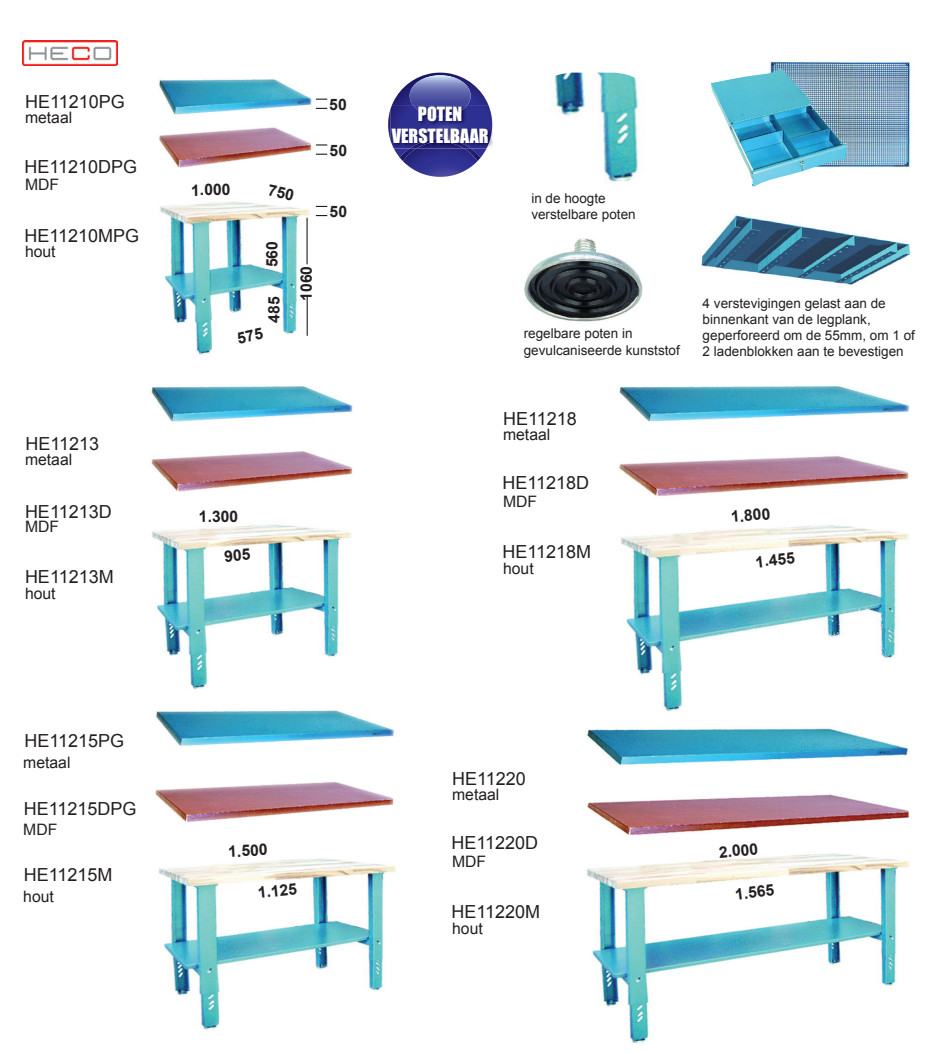
<style>
.page{position:relative;width:945px;height:1054px;background:#fff}
.page>*{position:absolute;margin:0;border:0;box-sizing:border-box;transform-origin:0 0}
.t1{font:18px "Arial";color:#231f20}
.t2{font:18px/21.6px "Impact";color:#fff;text-align:center}
.t3{font:15.75px "Arial";color:#231f20}
.t4{font:700 15.75px "Arial";color:#231f20}
.t5{font:13.5px/16.2px "Arial";color:#231f20}
</style>
<div class="page">
<img style="left:22px;top:41px;width:96px;height:24px">
<img style="left:158px;top:79px;width:154px;height:276px">
<hr style="left:306px;top:218px;width:2px;height:46px;background:#231f20">
<hr style="left:307px;top:297px;width:1px;height:39px;background:#231f20">
<img style="left:155px;top:710px;width:241px;height:320px">
<img style="left:619px;top:386px;width:290px;height:325px">
<img style="left:587px;top:728px;width:322px;height:315px">
<img style="left:151px;top:386px;width:202px;height:303px">
<img style="left:554px;top:73px;width:84px;height:109px">
<img style="left:701px;top:214px;width:210px;height:71px">
<img style="left:525px;top:239px;width:117px;height:82px">
<svg style="left:400px;top:148px;width:81px;height:29px"></svg>
<svg style="left:392px;top:73px;width:96px;height:32px"></svg>
<img style="left:390px;top:105px;width:102px;height:43px">
<img style="left:410px;top:139px;width:61px;height:9px">
<img style="left:416px;top:142px;width:48px;height:6px">
<img style="left:413px;top:105px;width:54px;height:11px">
<img style="left:770px;top:61px;width:140px;height:106px">
<img style="left:711px;top:69px;width:136px;height:117px">
<svg style="left:268px;top:184px;width:26px;height:17px"></svg>
<svg style="left:237px;top:327px;width:27px;height:17px"></svg>
<svg style="left:224px;top:548px;width:27px;height:14px"></svg>
<h1 class="t1" style="left:25px;top:90px;width:101px">HE11210PG</h1>
<p class="t3" style="left:25px;top:107px;width:49px">metaal</p>
<h1 class="t1" style="left:24px;top:155px;width:114px">HE11210DPG</h1>
<p class="t3" style="left:25px;top:174px;width:36px">MDF</p>
<h1 class="t1" style="left:24px;top:224px;width:116px">HE11210MPG</h1>
<p class="t3" style="left:25px;top:241px;width:32px">hout</p>
<h1 class="t1" style="left:26px;top:431px;width:75px">HE11213</h1>
<p class="t3" style="left:25px;top:449px;width:49px">metaal</p>
<h1 class="t1" style="left:25px;top:499px;width:88px">HE11213D</h1>
<p class="t3" style="left:25px;top:516px;width:36px">MDF</p>
<h1 class="t1" style="left:25px;top:565px;width:90px">HE11213M</h1>
<p class="t3" style="left:25px;top:583px;width:32px">hout</p>
<h1 class="t1" style="left:24px;top:729px;width:101px">HE11215PG</h1>
<p class="t3" style="left:23px;top:751px;width:49px">metaal</p>
<h1 class="t1" style="left:24px;top:796px;width:114px">HE11215DPG</h1>
<p class="t3" style="left:23px;top:818px;width:36px">MDF</p>
<h1 class="t1" style="left:24px;top:862px;width:90px">HE11215M</h1>
<p class="t3" style="left:23px;top:885px;width:32px">hout</p>
<p class="t4" style="left:191px;top:180px;width:41px;rotate:-1deg">1.000</p>
<p class="t4" style="left:262px;top:267px;width:28px;rotate:-90deg">560</p>
<p class="t4" style="left:264px;top:323px;width:28px;rotate:-90deg">485</p>
<p class="t4" style="left:329px;top:94px;width:19px">50</p>
<p class="t4" style="left:330px;top:140px;width:19px">50</p>
<p class="t4" style="left:330px;top:201px;width:19px">50</p>
<p class="t4" style="left:296px;top:301px;width:37px;rotate:-90deg">1060</p>
<p class="t4" style="left:199px;top:506px;width:41px;rotate:-1deg">1.300</p>
<h1 class="t2" style="left:392px;top:103px;width:98px">POTEN<br>VERSTELBAAR</h1>
<p class="t5" style="left:531px;top:190px;width:106px">in de hoogte verstelbare poten</p>
<p class="t5" style="left:524px;top:326px;width:158px">regelbare poten in gevulcaniseerde kunststof</p>
<h1 class="t1" style="left:503px;top:406px;width:75px">HE11218</h1>
<p class="t3" style="left:503px;top:423px;width:49px">metaal</p>
<h1 class="t1" style="left:502px;top:471px;width:88px">HE11218D</h1>
<p class="t3" style="left:503px;top:490px;width:36px">MDF</p>
<h1 class="t1" style="left:502px;top:540px;width:90px">HE11218M</h1>
<p class="t3" style="left:503px;top:557px;width:32px">hout</p>
<p class="t5" style="left:703px;top:295px;width:214px">4 verstevigingen gelast aan de binnenkant van de legplank, geperforeerd om de 55mm, om 1 of<br>2 ladenblokken aan te bevestigen</p>
<p class="t4" style="left:730px;top:506px;width:41px;rotate:-5deg">1.800</p>
<p class="t4" style="left:754px;top:551px;width:41px;rotate:-7deg">1.455</p>
<p class="t4" style="left:228px;top:841px;width:41px;rotate:-3deg">1.500</p>
<p class="t4" style="left:257px;top:882px;width:41px;rotate:-6deg">1.125</p>
<h1 class="t1" style="left:452px;top:766px;width:75px">HE11220</h1>
<p class="t3" style="left:452px;top:783px;width:49px">metaal</p>
<h1 class="t1" style="left:452px;top:831px;width:88px">HE11220D</h1>
<p class="t3" style="left:452px;top:850px;width:36px">MDF</p>
<h1 class="t1" style="left:452px;top:900px;width:90px">HE11220M</h1>
<p class="t3" style="left:452px;top:917px;width:32px">hout</p>
<p class="t4" style="left:718px;top:841px;width:41px;rotate:-5deg">2.000</p>
<p class="t4" style="left:734px;top:883px;width:41px;rotate:-7deg">1.565</p>
</div>
